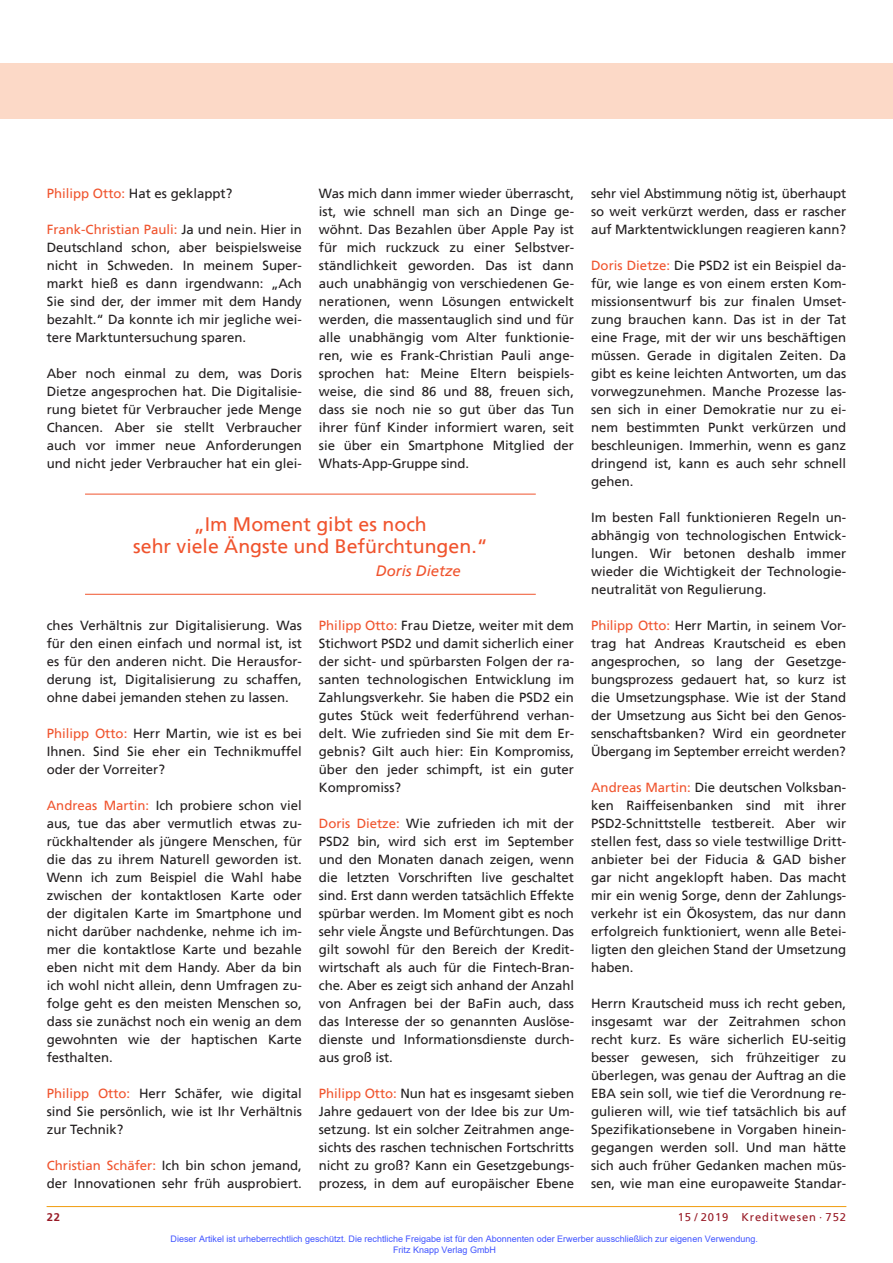
<style>
.page{position:relative;width:893px;height:1263px;background:#fff}
.page>*{position:absolute;margin:0;border:0;box-sizing:border-box;transform-origin:0 0}
.t1{font:19.5px/22.5px "Frutiger";color:#f0542e;text-align:center}
.t2{font:italic 15px "Frutiger";color:#f0542e}
.t3{font:13.2px/18px "Frutiger";color:#231f20;text-align:justify}
.t4{font:11.25px "Frutiger";letter-spacing:.08em;color:#981a26}
.t5{font:700 11.25px "Frutiger";color:#981a26}
.t6{font:9px/10.8px "Arial";color:#4054ff}
.s1{color:#f0542e}
</style>
<div class="page">
<div style="left:0;top:64px;width:893px;height:55px;background:#fcd9c7"></div>
<hr style="left:47px;top:1206px;width:799px;height:1px;background:#f1a31e">
<hr style="left:85px;top:494px;width:451px;height:1px;background:#f0542e">
<hr style="left:85px;top:594px;width:451px;height:1px;background:#f0542e">
<p class="t3" style="left:47px;top:185px;width:187px"><span class="s1">Philipp Otto:</span> Hat es geklappt?</p>
<p class="t3" style="left:47px;top:221px;width:257px"><span class="s1">Frank-Christian Pauli:</span> Ja und nein. Hier in Deutschland schon, aber beispielsweise nicht in Schweden. In meinem Super&shy;markt hieß es dann irgendwann: „Ach Sie sind der, der immer mit dem Handy bezahlt.“ Da konnte ich mir jegliche wei&shy;tere Marktuntersuchung sparen.</p>
<p class="t3" style="left:47px;top:365px;width:257px">Aber noch einmal zu dem, was Doris Dietze angesprochen hat. Die Digitalisie&shy;rung bietet für Verbraucher jede Menge Chancen. Aber sie stellt Verbraucher auch vor immer neue Anforderungen und nicht jeder Verbraucher hat ein glei-</p>
<p class="t3" style="left:319px;top:185px;width:257px">Was mich dann immer wieder überrascht, ist, wie schnell man sich an Dinge ge&shy;wöhnt. Das Bezahlen über Apple Pay ist für mich ruckzuck zu einer Selbstver&shy;ständlichkeit geworden. Das ist dann auch unabhängig von verschiedenen Ge&shy;nerationen, wenn Lösungen entwickelt werden, die massentauglich sind und für alle unabhängig vom Alter funktionie&shy;ren, wie es Frank-Christian Pauli ange&shy;sprochen hat: Meine Eltern beispiels&shy;weise, die sind 86 und 88, freuen sich, dass sie noch nie so gut über das Tun ihrer fünf Kinder informiert waren, seit sie über ein Smartphone Mitglied der Whats-App-Gruppe sind.</p>
<h1 class="t1" style="left:133px;top:514px;width:356px">„Im Moment gibt es noch<br>sehr viele Ängste und Befürchtungen.“</h1>
<p class="t2" style="left:376px;top:563px;width:87px">Doris Dietze</p>
<p class="t3" style="left:47px;top:617px;width:257px">ches Verhältnis zur Digitalisierung. Was für den einen einfach und normal ist, ist es für den anderen nicht. Die Herausfor&shy;derung ist, Digitalisierung zu schaffen, ohne dabei jemanden stehen zu lassen.</p>
<p class="t3" style="left:47px;top:725px;width:257px"><span class="s1">Philipp Otto:</span> Herr Martin, wie ist es bei Ihnen. Sind Sie eher ein Technikmuffel oder der Vorreiter?</p>
<p class="t3" style="left:47px;top:797px;width:257px"><span class="s1">Andreas Martin:</span> Ich probiere schon viel aus, tue das aber vermutlich etwas zu&shy;rückhaltender als jüngere Menschen, für die das zu ihrem Naturell geworden ist.<br>Wenn ich zum Beispiel die Wahl habe zwischen der kontaktlosen Karte oder der digitalen Karte im Smartphone und nicht darüber nachdenke, nehme ich im&shy;mer die kontaktlose Karte und bezahle eben nicht mit dem Handy. Aber da bin ich wohl nicht allein, denn Umfragen zu&shy;folge geht es den meisten Menschen so, dass sie zunächst noch ein wenig an dem gewohnten wie der haptischen Karte festhalten.</p>
<p class="t3" style="left:47px;top:1085px;width:257px"><span class="s1">Philipp Otto:</span> Herr Schäfer, wie digital sind Sie persönlich, wie ist Ihr Verhältnis zur Technik?</p>
<p class="t3" style="left:47px;top:1157px;width:257px"><span class="s1">Christian Schäfer:</span> Ich bin schon jemand, der Innovationen sehr früh ausprobiert.</p>
<p class="t3" style="left:319px;top:617px;width:257px"><span class="s1">Philipp Otto:</span> Frau Dietze, weiter mit dem Stichwort PSD2 und damit sicherlich einer der sicht- und spürbarsten Folgen der ra&shy;santen technologischen Entwicklung im Zahlungsverkehr. Sie haben die PSD2 ein gutes Stück weit federführend verhan&shy;delt. Wie zufrieden sind Sie mit dem Er&shy;gebnis? Gilt auch hier: Ein Kompromiss, über den jeder schimpft, ist ein guter Kompromiss?</p>
<p class="t3" style="left:319px;top:815px;width:257px"><span class="s1">Doris Dietze:</span> Wie zufrieden ich mit der PSD2 bin, wird sich erst im September und den Monaten danach zeigen, wenn die letzten Vorschriften live geschaltet sind. Erst dann werden tatsächlich Effekte spürbar werden. Im Moment gibt es noch sehr viele Ängste und Befürchtungen. Das gilt sowohl für den Bereich der Kredit&shy;wirtschaft als auch für die Fintech-Bran&shy;che. Aber es zeigt sich anhand der Anzahl von Anfragen bei der BaFin auch, dass das Interesse der so genannten Auslöse&shy;dienste und Informationsdienste durch&shy;aus groß ist.</p>
<p class="t3" style="left:319px;top:1085px;width:257px"><span class="s1">Philipp Otto:</span> Nun hat es insgesamt sieben Jahre gedauert von der Idee bis zur Um&shy;setzung. Ist ein solcher Zeitrahmen ange&shy;sichts des raschen technischen Fortschritts nicht zu groß? Kann ein Gesetzgebungs&shy;prozess, in dem auf europäischer Ebene</p>
<p class="t3" style="left:591px;top:185px;width:257px">sehr viel Abstimmung nötig ist, überhaupt so weit verkürzt werden, dass er rascher auf Marktentwicklungen reagieren kann?</p>
<p class="t3" style="left:591px;top:257px;width:257px"><span class="s1">Doris Dietze:</span> Die PSD2 ist ein Beispiel da&shy;für, wie lange es von einem ersten Kom&shy;missionsentwurf bis zur finalen Umset&shy;zung brauchen kann. Das ist in der Tat eine Frage, mit der wir uns beschäftigen müssen. Gerade in digitalen Zeiten. Da gibt es keine leichten Antworten, um das vorwegzunehmen. Manche Prozesse las&shy;sen sich in einer Demokratie nur zu ei&shy;nem bestimmten Punkt verkürzen und beschleunigen. Immerhin, wenn es ganz dringend ist, kann es auch sehr schnell gehen.</p>
<p class="t3" style="left:591px;top:509px;width:257px">Im besten Fall funktionieren Regeln un&shy;abhängig von technologischen Entwick&shy;lungen. Wir betonen deshalb immer wieder die Wichtigkeit der Technologie&shy;neutralität von Regulierung.</p>
<p class="t3" style="left:591px;top:617px;width:257px"><span class="s1">Philipp Otto:</span> Herr Martin, in seinem Vor&shy;trag hat Andreas Krautscheid es eben angesprochen, so lang der Gesetzge&shy;bungsprozess gedauert hat, so kurz ist die Umsetzungsphase. Wie ist der Stand der Umsetzung aus Sicht bei den Genos&shy;senschaftsbanken? Wird ein geordneter Übergang im September erreicht werden?</p>
<p class="t3" style="left:591px;top:779px;width:257px"><span class="s1">Andreas Martin:</span> Die deutschen Volksban&shy;ken Raiffeisenbanken sind mit ihrer PSD2-Schnittstelle testbereit. Aber wir stellen fest, dass so viele testwillige Dritt&shy;anbieter bei der Fiducia &amp; GAD bisher gar nicht angeklopft haben. Das macht mir ein wenig Sorge, denn der Zahlungs&shy;verkehr ist ein Ökosystem, das nur dann erfolgreich funktioniert, wenn alle Betei&shy;ligten den gleichen Stand der Umsetzung haben.</p>
<p class="t3" style="left:591px;top:995px;width:257px">Herrn Krautscheid muss ich recht geben, insgesamt war der Zeitrahmen schon recht kurz. Es wäre sicherlich EU-seitig besser gewesen, sich frühzeitiger zu überlegen, was genau der Auftrag an die EBA sein soll, wie tief die Verordnung re&shy;gulieren will, wie tief tatsächlich bis auf Spezifikationsebene in Vorgaben hinein&shy;gegangen werden soll. Und man hätte sich auch früher Gedanken machen müs&shy;sen, wie man eine europaweite Standar-</p>
<p class="t5" style="left:47px;top:1211px;width:15px">22</p>
<p class="t4" style="left:678px;top:1211px;width:170px">15 / 2019 Kreditwesen · 752</p>
<p class="t6" style="left:393px;top:1233px;width:366px;text-indent:-223px">Dieser Artikel ist urheberrechtlich geschützt. Die rechtliche Freigabe ist für den Abonnenten oder Erwerber ausschließlich zur eigenen Verwendung.<br>Fritz Knapp Verlag GmbH</p>
</div>
